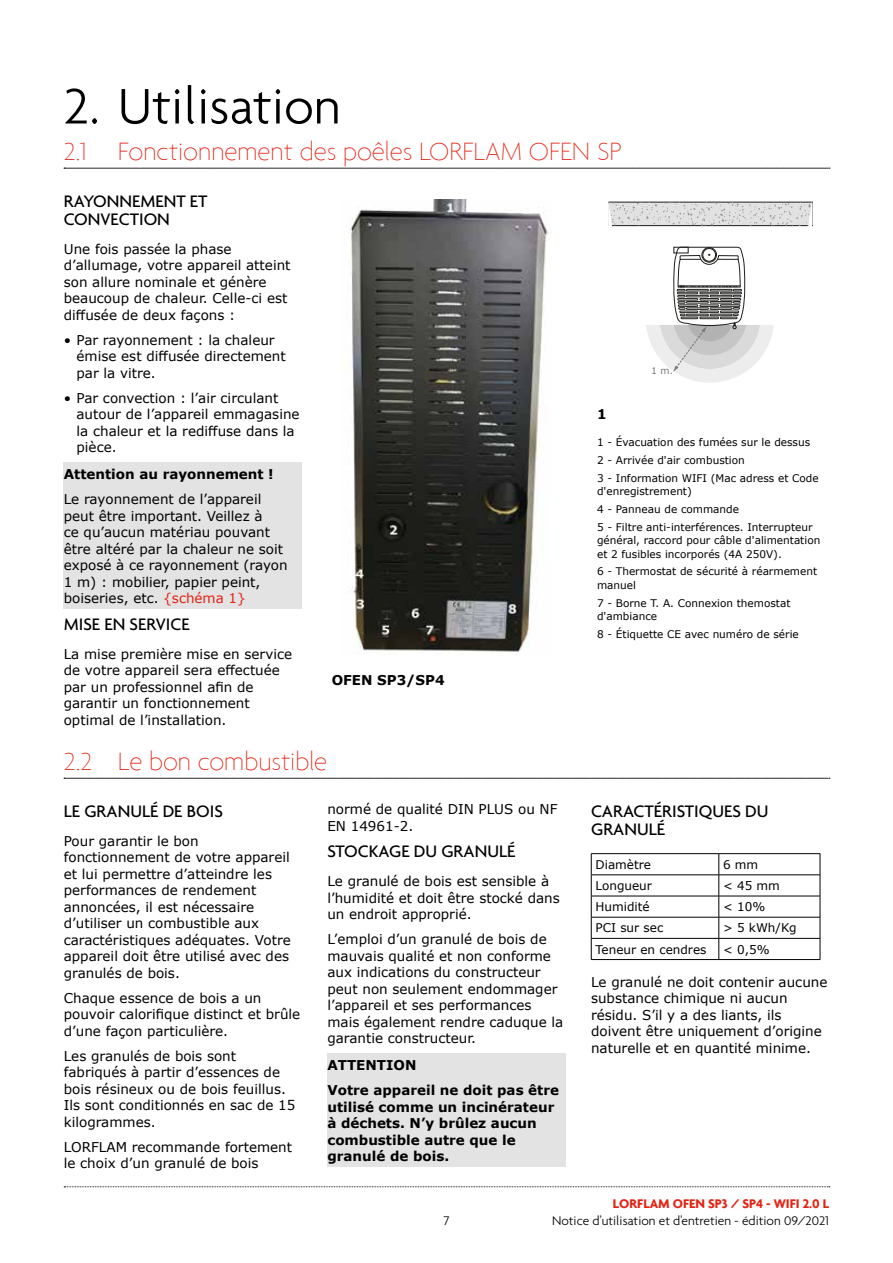
<style>
.page{position:relative;width:893px;height:1263px;background:#fff}
.page>*{position:absolute;margin:0;border:0;box-sizing:border-box;transform-origin:0 0}
.t1{font:300 54px "Agenda";color:#000}
.t2{font:100 27px "Agenda";color:#e42313}
.t3{font:500 18px/18px "Agenda";color:#000}
.t4{font:13.5px/16.5px "Verdana";color:#000}
.t5{font:700 13.5px/16.5px "Verdana";color:#000}
.t6{font:300 13.5px "Agenda";color:#000}
.t7{font:700 13.5px "Agenda";color:#e42313}
.t8{font:12px "Verdana";color:#000}
.t9{font:10.5px/17.7px "Verdana";color:#000}
.t10{font:9.3px "Verdana";color:#7c7b7b}
.s1{color:#e42313}
</style>
<div class="page">
<img style="left:349px;top:200px;width:199px;height:452px">
<svg style="left:646px;top:246px;width:128px;height:137px"></svg>
<svg style="left:608px;top:201px;width:204px;height:26px;background:#d1d0d0"></svg>
<div style="left:673px;top:247px;width:16px;height:6px;border:1px solid #1e1e1c"></div>
<svg style="left:64px;top:168px;width:766px;height:1px"></svg>
<div style="left:64px;top:463px;width:238px;height:146px;background:#e3e3e3"></div>
<svg style="left:64px;top:778px;width:766px;height:1px"></svg>
<div style="left:327px;top:1054px;width:239px;height:113px;background:#e3e3e3"></div>
<hr style="left:591px;top:853px;width:128px;height:1px;background:#000">
<hr style="left:719px;top:853px;width:101px;height:1px;background:#000">
<hr style="left:591px;top:874px;width:128px;height:1px;background:#000">
<hr style="left:719px;top:874px;width:101px;height:1px;background:#000">
<hr style="left:591px;top:896px;width:128px;height:1px;background:#000">
<hr style="left:719px;top:896px;width:101px;height:1px;background:#000">
<hr style="left:591px;top:917px;width:128px;height:1px;background:#000">
<hr style="left:719px;top:917px;width:101px;height:1px;background:#000">
<hr style="left:591px;top:938px;width:128px;height:1px;background:#000">
<svg style="left:591px;top:854px;width:1px;height:105px"></svg>
<hr style="left:719px;top:938px;width:101px;height:1px;background:#000">
<svg style="left:719px;top:854px;width:1px;height:105px"></svg>
<svg style="left:820px;top:854px;width:1px;height:105px"></svg>
<hr style="left:591px;top:959px;width:128px;height:1px;background:#000">
<hr style="left:719px;top:959px;width:101px;height:1px;background:#000">
<svg style="left:64px;top:1186px;width:766px;height:1px"></svg>
<h1 class="t1" style="left:64px;top:75px;width:278px">2. Utilisation</h1>
<h2 class="t2" style="left:64px;top:136px;width:560px">2.1 Fonctionnement des poêles LORFLAM OFEN SP</h2>
<h3 class="t3" style="left:64px;top:191px;width:145px">RAYONNEMENT ET<br>CONVECTION</h3>
<p class="t4" style="left:64px;top:241px;width:228px">Une fois passée la phase d’allumage, votre appareil atteint son allure nominale et génère beaucoup de chaleur. Celle-ci est diffusée de deux façons :</p>
<p class="t4" style="left:77px;top:332px;width:211px;text-indent:-13px">• Par rayonnement : la chaleur émise est diffusée directement par la vitre.</p>
<p class="t4" style="left:77px;top:390px;width:225px;text-indent:-13px">• Par convection : l’air circulant autour de l’appareil emmagasine la chaleur et la rediffuse dans la pièce.</p>
<p class="t5" style="left:64px;top:466px;width:211px">Attention au rayonnement !</p>
<p class="t4" style="left:64px;top:491px;width:225px">Le rayonnement de l’appareil peut être important. Veillez à<br>ce qu’aucun matériau pouvant être altéré par la chaleur ne soit exposé à ce rayonnement (rayon<br>1 m) : mobilier, papier peint, boiseries, etc. <span class="s1">{schéma 1}</span></p>
<h3 class="t3" style="left:64px;top:614px;width:127px">MISE EN SERVICE</h3>
<p class="t4" style="left:64px;top:645px;width:230px">La mise première mise en service de votre appareil sera effectuée par un professionnel afin de garantir un fonctionnement optimal de l’installation.</p>
<h2 class="t2" style="left:64px;top:746px;width:265px">2.2 Le bon combustible</h2>
<h3 class="t3" style="left:64px;top:801px;width:161px">LE GRANULÉ DE BOIS</h3>
<p class="t4" style="left:64px;top:833px;width:229px">Pour garantir le bon fonctionnement de votre appareil et lui permettre d’atteindre les performances de rendement annoncées, il est nécessaire d’utiliser un combustible aux caractéristiques adéquates. Votre appareil doit être utilisé avec des granulés de bois.</p>
<p class="t4" style="left:64px;top:990px;width:238px">Chaque essence de bois a un pouvoir calorifique distinct et brûle d’une façon particulière.</p>
<p class="t4" style="left:64px;top:1048px;width:233px">Les granulés de bois sont fabriqués à partir d’essences de bois résineux ou de bois feuillus.<br>Ils sont conditionnés en sac de 15 kilogrammes.</p>
<p class="t4" style="left:64px;top:1139px;width:230px">LORFLAM recommande fortement le choix d’un granulé de bois</p>
<p class="t5" style="left:332px;top:671px;width:114px">OFEN SP3/SP4</p>
<p class="t4" style="left:327px;top:801px;width:232px">normé de qualité DIN PLUS ou NF<br>EN 14961-2.</p>
<h3 class="t3" style="left:327px;top:842px;width:190px">STOCKAGE DU GRANULÉ</h3>
<p class="t4" style="left:327px;top:873px;width:234px">Le granulé de bois est sensible à l’humidité et doit être stocké dans un endroit approprié.</p>
<p class="t4" style="left:327px;top:931px;width:237px">L’emploi d’un granulé de bois de mauvais qualité et non conforme aux indications du constructeur peut non seulement endommager l’appareil et ses performances mais également rendre caduque la garantie constructeur.</p>
<p class="t5" style="left:327px;top:1052px;width:233px;line-height:25px">ATTENTION<br>Votre appareil ne doit pas être</p>
<p class="t5" style="left:327px;top:1098px;width:228px">utilisé comme un incinérateur à déchets. N’y brûlez aucun combustible autre que le granulé de bois.</p>
<p class="t10" style="left:651px;top:364px;width:23px">1 m.</p>
<p class="t5" style="left:597px;top:405px;width:11px">1</p>
<p class="t9" style="left:597px;top:433px;width:223px">1 - Évacuation des fumées sur le dessus<br>2 - Arrivée d'air combustion<br>3 - Information WIFI (Mac adress et Code</p>
<p class="t9" style="left:597px;top:482px;width:217px">d'enregistrement)<br>4 - Panneau de commande<br>5 - Filtre anti-interférences. Interrupteur</p>
<p class="t9" style="left:597px;top:533px;width:225px;line-height:13.5px">général, raccord pour câble d'alimentation et 2 fusibles incorporés (4A 250V).</p>
<p class="t9" style="left:597px;top:565px;width:222px;line-height:13.5px">6 - Thermostat de sécurité à réarmement manuel</p>
<p class="t9" style="left:597px;top:596px;width:195px;line-height:13.5px">7 - Borne T. A. Connexion themostat d'ambiance</p>
<p class="t9" style="left:597px;top:625px;width:203px">8 - Étiquette CE avec numéro de série</p>
<h3 class="t3" style="left:591px;top:801px;width:179px">CARACTÉRISTIQUES DU<br>GRANULÉ</h3>
<p class="t8" style="left:595px;top:856px;width:57px">Diamètre</p>
<p class="t8" style="left:723px;top:856px;width:37px">6 mm</p>
<p class="t8" style="left:595px;top:877px;width:58px">Longueur</p>
<p class="t8" style="left:723px;top:877px;width:58px">&lt; 45 mm</p>
<p class="t8" style="left:595px;top:898px;width:56px">Humidité</p>
<p class="t8" style="left:723px;top:898px;width:44px">&lt; 10%</p>
<p class="t8" style="left:595px;top:920px;width:69px">PCI sur sec</p>
<p class="t8" style="left:723px;top:920px;width:75px">&gt; 5 kWh/Kg</p>
<p class="t8" style="left:595px;top:941px;width:112px">Teneur en cendres</p>
<p class="t8" style="left:723px;top:941px;width:48px">&lt; 0,5%</p>
<p class="t4" style="left:591px;top:973px;width:238px">Le granulé ne doit contenir aucune substance chimique ni aucun résidu. S’il y a des liants, ils doivent être uniquement d’origine naturelle et en quantité minime.</p>
<p class="t6" style="left:443px;top:1212px;width:7px">7</p>
<p class="t7" style="left:613px;top:1196px;width:218px">LORFLAM OFEN SP3 / SP4 - WIFI 2.0 L</p>
<p class="t6" style="left:552px;top:1212px;width:279px">Notice d’utilisation et d'entretien - édition 09/2021</p>
</div>
